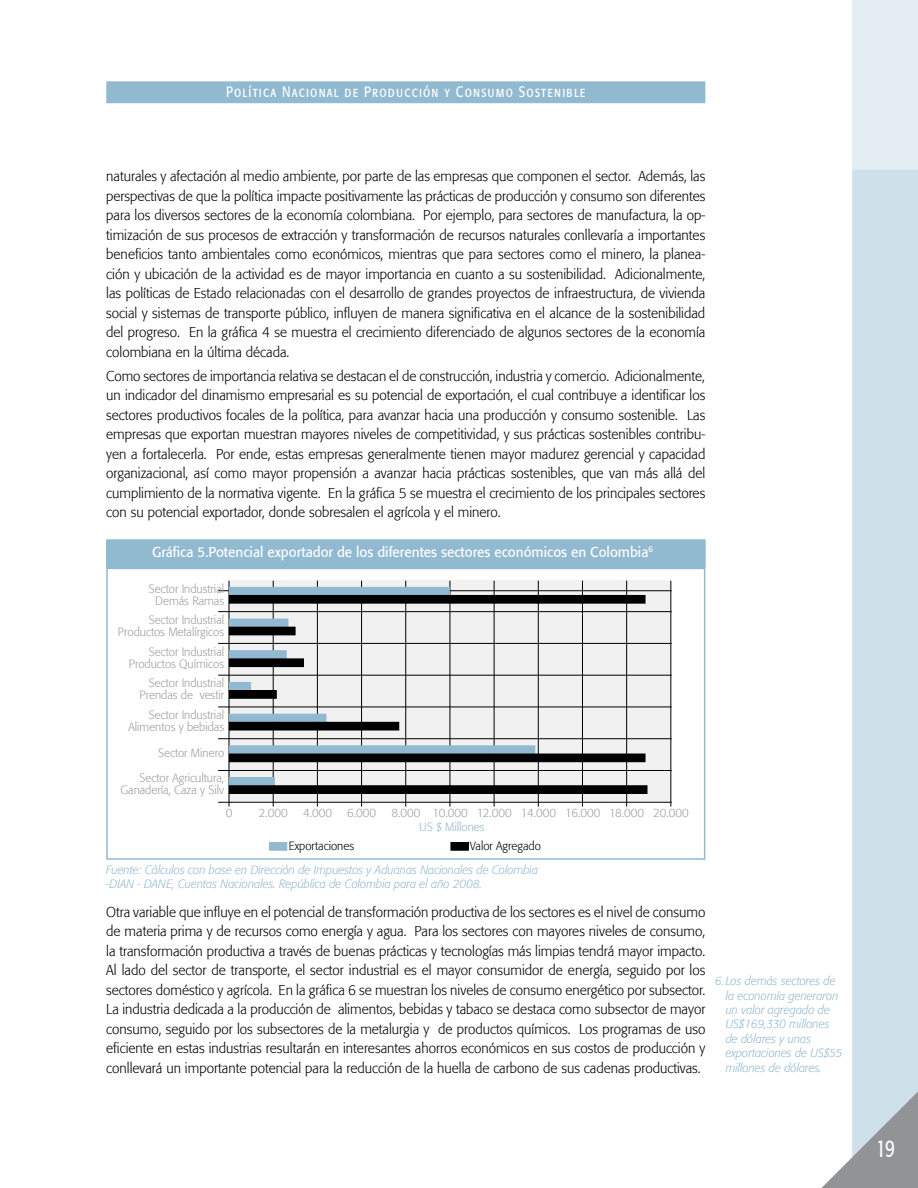
<style>
.page{position:relative;width:918px;height:1188px;background:#fff}
.page>*{position:absolute;margin:0;border:0;box-sizing:border-box;transform-origin:0 0}
.t1{font:24px "Formata";color:#fff;scale:.7 1}
.t2{font:15px "Formata Regular SC";letter-spacing:.1em;color:#fff;scale:.8 1}
.t3{font:300 14.25px/19.5px "Formata";color:#000;text-align:justify;scale:.95 1}
.t4{font:14.25px "Formata";color:#fff;scale:.95 1}
.t5{font:300 12px/12px "Formata";color:#9c9e9f;text-align:right;scale:.95 1}
.t6{font:italic 300 12px/14.4px "Formata";color:#91b9d0;scale:.95 1}
.t7{font:300 12px "Formata";color:#000;scale:.95 1}
.t8{font:300 12px "Formata";color:#91b9d0;scale:.95 1}
</style>
<div class="page">
<div style="left:106px;top:81px;width:599px;height:22px;background:#91b9d0;border:2px solid #91b9d0"></div>
<div style="left:106px;top:540px;width:599px;height:28px;background:#91b9d0"></div>
<div style="left:106px;top:568px;width:599px;height:292px;border:2px solid #91b9d0"></div>
<div style="left:852px;top:0;width:66px;height:170px;background:#e3edf3"></div>
<div style="left:852px;top:170px;width:66px;height:922px;background:#cee0ea"></div>
<svg style="left:821px;top:1092px;width:97px;height:96px"></svg>
<svg style="left:228px;top:580px;width:444px;height:222px;fill:#f1f1f1"></svg>
<hr style="left:218px;top:802px;width:454px;height:1px;background:#000">
<hr style="left:218px;top:611px;width:454px;height:1px;background:#000">
<hr style="left:218px;top:643px;width:454px;height:1px;background:#000">
<hr style="left:218px;top:675px;width:454px;height:1px;background:#000">
<hr style="left:218px;top:707px;width:454px;height:1px;background:#000">
<hr style="left:218px;top:738px;width:454px;height:1px;background:#000">
<hr style="left:218px;top:770px;width:454px;height:1px;background:#000">
<hr style="left:218px;top:590px;width:454px;height:1px;background:#000">
<hr style="left:229px;top:581px;width:1px;height:226px;background:#000">
<hr style="left:671px;top:581px;width:1px;height:226px;background:#000">
<hr style="left:273px;top:581px;width:1px;height:226px;background:#000">
<hr style="left:317px;top:581px;width:1px;height:226px;background:#000">
<hr style="left:361px;top:581px;width:1px;height:226px;background:#000">
<hr style="left:405px;top:581px;width:1px;height:226px;background:#000">
<hr style="left:450px;top:581px;width:1px;height:226px;background:#000">
<hr style="left:494px;top:581px;width:1px;height:226px;background:#000">
<hr style="left:538px;top:581px;width:1px;height:226px;background:#000">
<hr style="left:582px;top:581px;width:1px;height:226px;background:#000">
<hr style="left:626px;top:581px;width:1px;height:226px;background:#000">
<div style="left:229px;top:587px;width:221px;height:8px;background:#91b9d0"></div>
<div style="left:229px;top:595px;width:416px;height:8px;background:#000"></div>
<div style="left:229px;top:619px;width:59px;height:8px;background:#91b9d0;border:1px solid #91b9d0"></div>
<div style="left:229px;top:627px;width:66px;height:8px;background:#000"></div>
<div style="left:229px;top:651px;width:57px;height:8px;background:#91b9d0;border:1px solid #91b9d0"></div>
<div style="left:229px;top:659px;width:75px;height:8px;background:#000"></div>
<div style="left:229px;top:682px;width:22px;height:8px;background:#91b9d0"></div>
<div style="left:229px;top:691px;width:47px;height:7px;background:#000"></div>
<div style="left:229px;top:690px;width:48px;height:9px;border:1px solid #000"></div>
<div style="left:229px;top:714px;width:97px;height:8px;background:#91b9d0;border:1px solid #91b9d0"></div>
<div style="left:229px;top:722px;width:170px;height:8px;background:#000"></div>
<div style="left:229px;top:746px;width:306px;height:8px;background:#91b9d0;border:1px solid #91b9d0"></div>
<div style="left:229px;top:754px;width:416px;height:8px;background:#000"></div>
<div style="left:229px;top:777px;width:46px;height:9px;background:#91b9d0;border:1px solid #91b9d0"></div>
<div style="left:229px;top:786px;width:418px;height:7px;background:#000"></div>
<div style="left:229px;top:786px;width:418px;height:8px;border:1px solid #000"></div>
<div style="left:269px;top:842px;width:18px;height:8px;background:#91b9d0"></div>
<div style="left:451px;top:843px;width:17px;height:7px;background:#000"></div>
<div style="left:451px;top:842px;width:17px;height:8px;border:1px solid #000"></div>
<p class="t2" style="left:226px;top:83px;width:451px">Política Nacional de Producción y Consumo Sostenible</p>
<p class="t3" style="left:106px;top:167px;width:632px">naturales y afectación al medio ambiente, por parte de las empresas que componen el sector. Además, las perspectivas de que la política impacte positivamente las prácticas de producción y consumo son diferentes para los diversos sectores de la economía colombiana. Por ejemplo, para sectores de manufactura, la op&shy;timización de sus procesos de extracción y transformación de recursos naturales conllevaría a importantes beneficios tanto ambientales como económicos, mientras que para sectores como el minero, la planea&shy;ción y ubicación de la actividad es de mayor importancia en cuanto a su sostenibilidad. Adicionalmente, las políticas de Estado relacionadas con el desarrollo de grandes proyectos de infraestructura, de vivienda social y sistemas de transporte público, influyen de manera significativa en el alcance de la sostenibilidad del progreso. En la gráfica 4 se muestra el crecimiento diferenciado de algunos sectores de la economía colombiana en la última década.</p>
<p class="t3" style="left:106px;top:366px;width:632px">Como sectores de importancia relativa se destacan el de construcción, industria y comercio. Adicionalmente, un indicador del dinamismo empresarial es su potencial de exportación, el cual contribuye a identificar los sectores productivos focales de la política, para avanzar hacia una producción y consumo sostenible. Las empresas que exportan muestran mayores niveles de competitividad, y sus prácticas sostenibles contribu&shy;yen a fortalecerla. Por ende, estas empresas generalmente tienen mayor madurez gerencial y capacidad organizacional, así como mayor propensión a avanzar hacia prácticas sostenibles, que van más allá del cumplimiento de la normativa vigente. En la gráfica 5 se muestra el crecimiento de los principales sectores con su potencial exportador, donde sobresalen el agrícola y el minero.</p>
<p class="t4" style="left:152px;top:544px;width:529px">Gráfica 5.Potencial exportador de los diferentes sectores económicos en Colombia<sup>6</sup></p>
<p class="t5" style="left:149px;top:583px;width:81px;text-align:center">Sector Industrial<br>Demás Ramas</p>
<p class="t5" style="left:118px;top:614px;width:113px">Sector Industrial<br>Productos Metalírgicos</p>
<p class="t5" style="left:129px;top:646px;width:102px">Sector Industrial<br>Productos Químicos</p>
<p class="t5" style="left:140px;top:677px;width:91px">Sector Industrial<br>Prendas de vestir</p>
<p class="t5" style="left:128px;top:709px;width:102px">Sector Industrial<br>Alimentos y bebidas</p>
<p class="t5" style="left:158px;top:747px;width:71px">Sector Minero</p>
<p class="t5" style="left:120px;top:772px;width:111px">Sector Agricultura,<br>Ganadería, Caza y Silv</p>
<p class="t5" style="left:226px;top:807px;width:8px">0</p>
<p class="t5" style="left:259px;top:807px;width:32px">2.000</p>
<p class="t5" style="left:303px;top:807px;width:32px">4.000</p>
<p class="t5" style="left:347px;top:807px;width:32px">6.000</p>
<p class="t5" style="left:392px;top:807px;width:314px">8.000 10.000 12.000 14.000 16.000 18.000 20.000</p>
<p class="t8" style="left:419px;top:820px;width:70px">US $ Millones</p>
<p class="t7" style="left:289px;top:839px;width:70px">Exportaciones</p>
<p class="t7" style="left:470px;top:839px;width:76px">Valor Agregado</p>
<p class="t6" style="left:106px;top:862px;width:456px">Fuente: Cálculos con base en Dirección de Impuestos y Aduanas Nacionales de Colombia -DIAN - DANE, Cuentas Nacionales. República de Colombia para el año 2008.</p>
<p class="t3" style="left:106px;top:902px;width:632px">Otra variable que influye en el potencial de transformación productiva de los sectores es el nivel de consumo de materia prima y de recursos como energía y agua. Para los sectores con mayores niveles de consumo, la transformación productiva a través de buenas prácticas y tecnologías más limpias tendrá mayor impacto.<br>Al lado del sector de transporte, el sector industrial es el mayor consumidor de energía, seguido por los sectores doméstico y agrícola. En la gráfica 6 se muestran los niveles de consumo energético por subsector.<br>La industria dedicada a la producción de alimentos, bebidas y tabaco se destaca como subsector de mayor consumo, seguido por los subsectores de la metalurgia y de productos químicos. Los programas de uso eficiente en estas industrias resultarán en interesantes ahorros económicos en sus costos de producción y conllevará un importante potencial para la reducción de la huella de carbono de sus cadenas productivas.</p>
<p class="t6" style="left:726px;top:974px;width:125px;text-indent:-10px">6. Los demás sectores de la economía generaron un valor agregado de<br>US$169,330 millones de dólares y unas exportaciones de US$55 millones de dólares.</p>
<h1 class="t1" style="left:876px;top:1134px;width:28px">19</h1>
</div>
